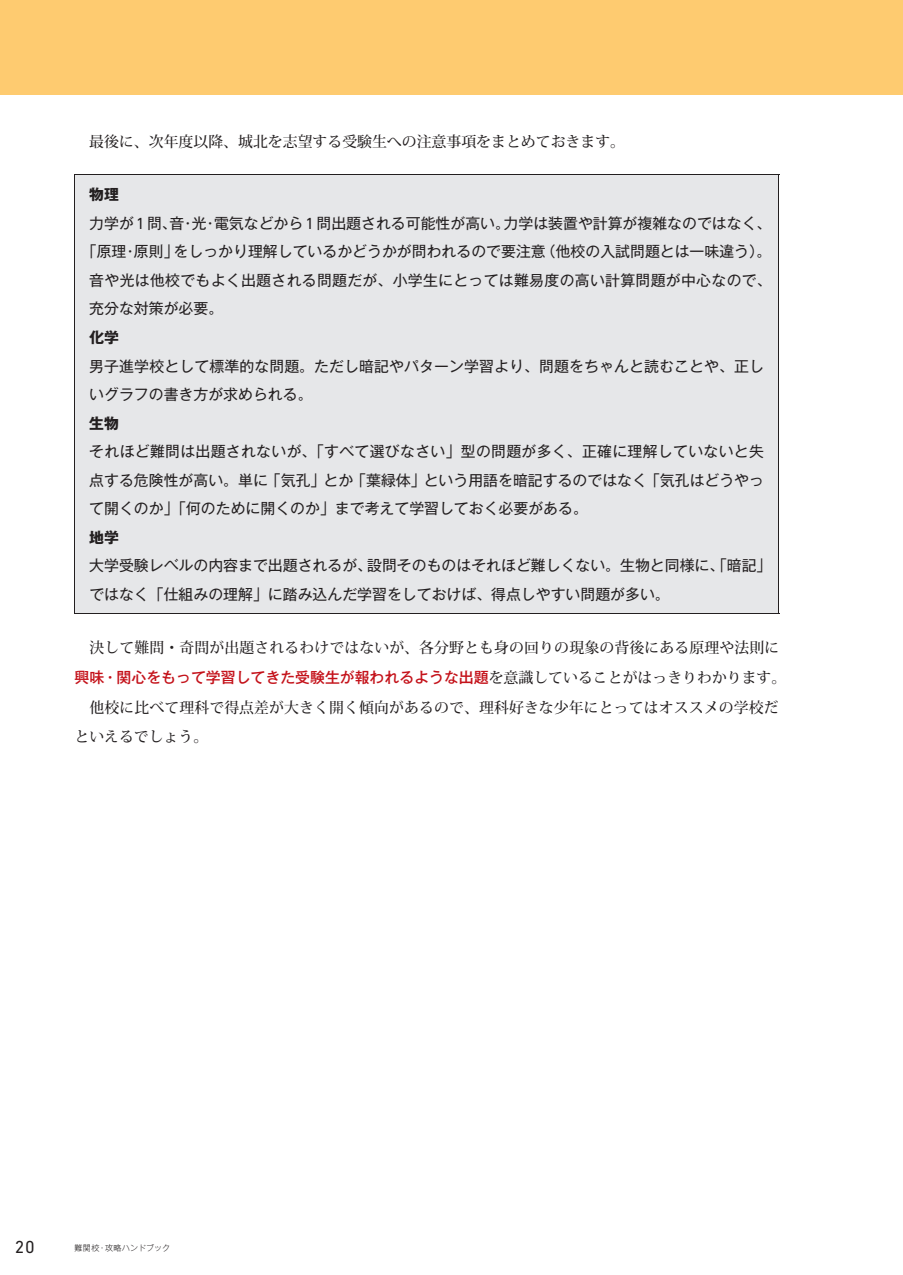
<style>
.page{position:relative;width:903px;height:1275px;background:#fff}
.page>*{position:absolute;margin:0;border:0;box-sizing:border-box;transform-origin:0 0}
.t1{font:17.68px "DIN Next LT Pro";color:#231f20}
.t2{font:14.88px/28.5px "Gothic MB101 Pro Regular 90 msp RKSJ H";color:#231f20}
.t3{font:14.88px/29.8px "Koz Min Pr 6 N Medium 90 msp RKSJ H";letter-spacing:.005em;color:#231f20}
.t4{font:14.88px "Gothic MB101 Pro Medium 90 msp RKSJ H";color:#c4121a}
.t5{font:14.88px "Gothic MB101 Pro Regular 90 msp RKSJ H";letter-spacing:.02em;color:#231f20}
.t6{font:14.88px "Gothic MB101 Pro Bold 90 msp RKSJ H";color:#231f20}
.t7{font:8.05px "Gothic MB101 Pro Light 90 msp RKSJ H";color:#231f20}
.s1{font-family:"DIN Next LT Pro";font-size:16.45px}
.s2{font-family:"Koz Min Pr 6 N Medium 90 msp RKSJ H";color:#231f20}
</style>
<div class="page">
<div style="left:0;top:0;width:903px;height:94px;background:#fecb70"></div>
<div style="left:74px;top:175px;width:705px;height:439px;background:#e6e7e9"></div>
<hr style="left:74px;top:175px;width:705px;height:1px;background:#231f20">
<hr style="left:74px;top:175px;width:1px;height:439px;background:#231f20">
<hr style="left:779px;top:175px;width:1px;height:439px;background:#231f20">
<hr style="left:74px;top:614px;width:705px;height:1px;background:#231f20">
<p class="t3" style="left:74px;top:129px;width:552px">　最後に、次年度以降、城北を志望する受験生への注意事項をまとめておきます。</p>
<p class="t6" style="left:89px;top:189px;width:31px">物理</p>
<p class="t2" style="left:89px;top:211px;width:684px">力学が<span class="s1">1</span>問、音・光・電気などから<span class="s1">1</span>問出題される可能性が高い。力学は装置や計算が複雑なのではなく、</p>
<p class="t2" style="left:82px;top:240px;width:691px">「原理・原則」をしっかり理解しているかどうかが問われるので要注意（他校の入試問題とは一味違う）。</p>
<p class="t5" style="left:89px;top:275px;width:684px">音や光は他校でもよく出題される問題だが、小学生にとっては難易度の高い計算問題が中心なので、</p>
<p class="t2" style="left:89px;top:297px;width:135px">充分な対策が必要。</p>
<p class="t6" style="left:89px;top:332px;width:31px">化学</p>
<p class="t2" style="left:89px;top:354px;width:676px">男子進学校として標準的な問題。ただし暗記やパターン学習より、問題をちゃんと読むことや、正しいグラフの書き方が求められる。</p>
<p class="t6" style="left:89px;top:417px;width:31px">生物</p>
<p class="t2" style="left:89px;top:439px;width:676px;text-align:justify">それほど難問は出題されないが、「すべて選びなさい」型の問題が多く、正確に理解していないと失点する危険性が高い。単に「気孔」とか「葉緑体」という用語を暗記するのではなく「気孔はどうやって開くのか」「何のために開くのか」まで考えて学習しておく必要がある。</p>
<p class="t6" style="left:89px;top:532px;width:31px">地学</p>
<p class="t2" style="left:89px;top:553px;width:684px">大学受験レベルの内容まで出題されるが、設問そのものはそれほど難しくない。生物と同様に、「暗記」ではなく「仕組みの理解」に踏み込んだ学習をしておけば、得点しやすい問題が多い。</p>
<p class="t3" style="left:74px;top:635px;width:706px">　決して難問・奇問が出題されるわけではないが、各分野とも身の回りの現象の背後にある原理や法則に</p>
<p class="t4" style="left:74px;top:672px;width:713px">興味・関心をもって学習してきた受験生が報われるような出題<span class="s2">を意識していることがはっきりわかります。</span></p>
<p class="t3" style="left:74px;top:694px;width:706px">　他校に比べて理科で得点差が大きく開く傾向があるので、理科好きな少年にとってはオススメの学校だといえるでしょう。</p>
<p class="t1" style="left:15px;top:1237px;width:21px">20</p>
<p class="t7" style="left:74px;top:1245px;width:97px">難関校・攻略ハンドブック</p>
</div>
